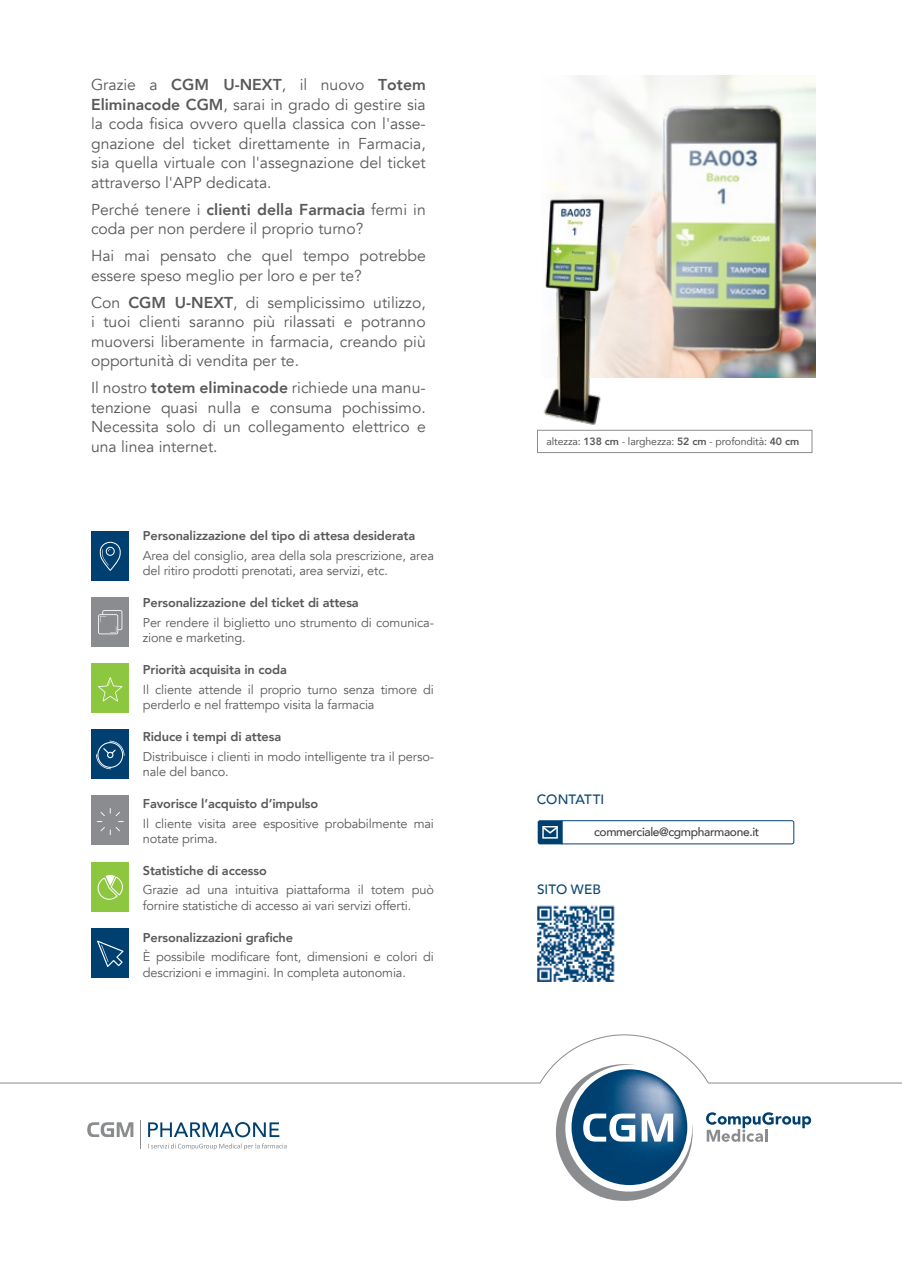
<style>
.page{position:relative;width:902px;height:1272px;background:#fff}
.page>*{position:absolute;margin:0;border:0;box-sizing:border-box;transform-origin:0 0}
.t1{font:15.75px/19.5px "Avenir";color:#58595b;text-align:justify}
.t2{font:500 13.5px "Avenir";letter-spacing:.005em;color:#0d4571}
.t3{font:12.75px/15.3px "Avenir";letter-spacing:-.01em;color:#58595b}
.t4{font:800 12.75px "Avenir";letter-spacing:-.01em;color:#58595b}
.t5{font:500 12px "Avenir";letter-spacing:-.03em;color:#414042}
.t6{font:10.5px "Avenir";letter-spacing:-.01em;color:#58595b}
.s1{font-weight:800}
</style>
<div class="page">
<div style="left:537px;top:430px;width:275px;height:23px;border:1px solid #8a8c8f"></div>
<div style="left:92px;top:729px;width:37px;height:50px;background:#004071"></div>
<svg style="left:96px;top:740px;width:28px;height:29px"></svg>
<div style="left:92px;top:795px;width:37px;height:50px;background:#8a8c8f"></div>
<svg style="left:97px;top:808px;width:27px;height:27px"></svg>
<div style="left:92px;top:861px;width:37px;height:50px;background:#8dc63f"></div>
<svg style="left:97px;top:875px;width:26px;height:24px"></svg>
<div style="left:92px;top:663px;width:37px;height:50px;background:#8dc63f"></div>
<svg style="left:98px;top:677px;width:24px;height:24px"></svg>
<div style="left:92px;top:597px;width:37px;height:50px;background:#8a8c8f"></div>
<svg style="left:98px;top:610px;width:24px;height:24px"></svg>
<div style="left:92px;top:927px;width:37px;height:50px;background:#004071"></div>
<svg style="left:97px;top:940px;width:26px;height:27px"></svg>
<div style="left:92px;top:531px;width:37px;height:50px;background:#004071"></div>
<svg style="left:100px;top:542px;width:21px;height:29px"></svg>
<svg style="left:537px;top:820px;width:257px;height:24px"></svg>
<img style="left:574px;top:75px;width:238px;height:303px">
<img style="left:537px;top:181px;width:85px;height:259px">
<svg style="left:0;top:1034px;width:901px;height:167px"></svg>
<img style="left:537px;top:905px;width:77px;height:76px">
<p class="t1" style="left:91px;top:75px;width:336px">Grazie a <span class="s1">CGM U-NEXT</span>, il nuovo <span class="s1">Totem Eliminacode CGM</span>, sarai in grado di gestire sia la coda fisica ovvero quella classica con l'asse&shy;gnazione del ticket direttamente in Farmacia, sia quella virtuale con l'assegnazione del ticket attraverso l'APP dedicata.</p>
<p class="t1" style="left:91px;top:200px;width:336px">Perché tenere i <span class="s1">clienti della Farmacia</span> fermi in coda per non perdere il proprio turno?</p>
<p class="t1" style="left:91px;top:246px;width:336px">Hai mai pensato che quel tempo potrebbe essere speso meglio per loro e per te?</p>
<p class="t1" style="left:91px;top:293px;width:336px">Con <span class="s1">CGM U-NEXT</span>, di semplicissimo utilizzo, i tuoi clienti saranno più rilassati e potranno muoversi liberamente in farmacia, creando più opportunità di vendita per te.</p>
<p class="t1" style="left:91px;top:378px;width:336px">Il nostro <span class="s1">totem eliminacode</span> richiede una manu&shy;tenzione quasi nulla e consuma pochissimo.<br>Necessita solo di un collegamento elettrico e una linea internet.</p>
<p class="t4" style="left:143px;top:525px;width:274px">Personalizzazione del tipo di attesa desiderata</p>
<p class="t3" style="left:143px;top:548px;width:292px">Area del consiglio, area della sola prescrizione, area del ritiro prodotti prenotati, area servizi, etc.</p>
<p class="t4" style="left:143px;top:592px;width:217px">Personalizzazione del ticket di attesa</p>
<p class="t3" style="left:143px;top:615px;width:292px">Per rendere il biglietto uno strumento di comunica&shy;zione e marketing.</p>
<p class="t4" style="left:143px;top:659px;width:145px">Priorità acquisita in coda</p>
<p class="t3" style="left:143px;top:681px;width:293px">Il cliente attende il proprio turno senza timore di perderlo e nel frattempo visita la farmacia</p>
<p class="t4" style="left:143px;top:726px;width:140px">Riduce i tempi di attesa</p>
<p class="t3" style="left:143px;top:748px;width:293px">Distribuisce i clienti in modo intelligente tra il perso&shy;nale del banco.</p>
<p class="t4" style="left:143px;top:793px;width:177px">Favorisce l’acquisto d’impulso</p>
<p class="t3" style="left:143px;top:815px;width:293px">Il cliente visita aree espositive probabilmente mai notate prima.</p>
<p class="t4" style="left:143px;top:860px;width:125px">Statistiche di accesso</p>
<p class="t3" style="left:143px;top:882px;width:293px">Grazie ad una intuitiva piattaforma il totem può fornire statistiche di accesso ai vari servizi offerti.</p>
<p class="t4" style="left:143px;top:927px;width:152px">Personalizzazioni grafiche</p>
<p class="t3" style="left:143px;top:949px;width:293px">È possibile modificare font, dimensioni e colori di descrizioni e immagini. In completa autonomia.</p>
<p class="t6" style="left:546px;top:433px;width:254px">altezza: <span class="s1">138 cm</span> - larghezza: <span class="s1">52 cm</span> - profondità: <span class="s1">40 cm</span></p>
<p class="t2" style="left:537px;top:788px;width:69px">CONTATTI</p>
<p class="t5" style="left:594px;top:821px;width:167px">commerciale@cgmpharmaone.it</p>
<p class="t2" style="left:537px;top:877px;width:65px">SITO WEB</p>
</div>
